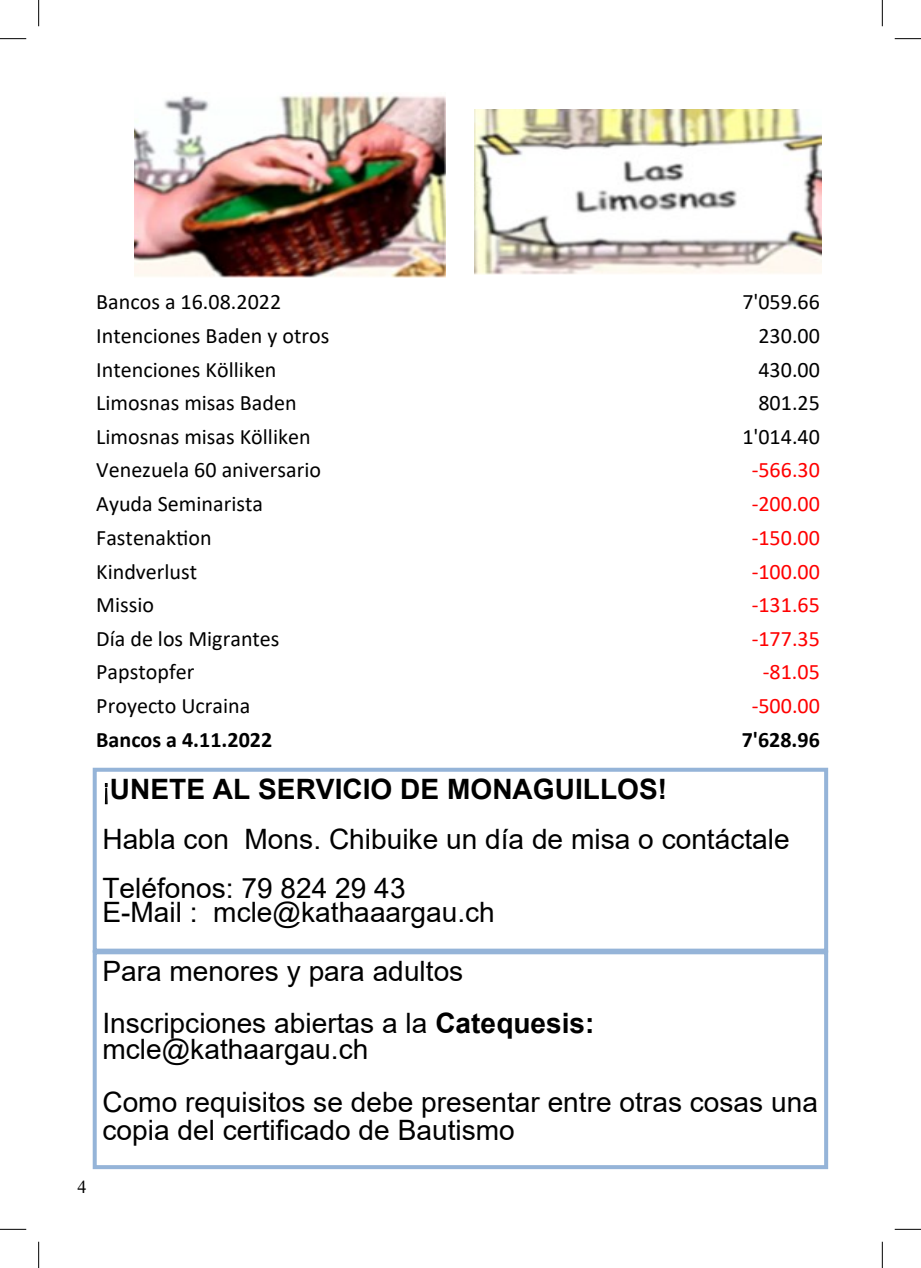
<style>
.page{position:relative;width:921px;height:1268px;background:#fff}
.page>*{position:absolute;margin:0;border:0;box-sizing:border-box;transform-origin:0 0}
.t1{font:28px/49.4px "Arial";color:#000}
.t2{font:22.05px "Calibri";color:#000}
.t3{font:22.05px "Calibri";color:#f00}
.t4{font:700 22.05px "Calibri";color:#000}
.t5{font:18.03px "Times New Roman";color:#000}
.s1{font-family:"Grotesque";font-weight:300}
.s2{font-weight:700}
</style>
<div class="page">
<img style="left:135px;top:94px;width:311px;height:184px">
<img style="left:475px;top:110px;width:346px;height:164px">
<div style="left:93px;top:768px;width:735px;height:185px;border:4px solid #95b4d8"></div>
<div style="left:93px;top:950px;width:735px;height:219px;border:4px solid #95b4d8"></div>
<svg style="left:0;top:38px;width:26px;height:1px"></svg>
<svg style="left:894px;top:38px;width:27px;height:1px"></svg>
<svg style="left:0;top:1229px;width:26px;height:1px"></svg>
<svg style="left:894px;top:1229px;width:27px;height:1px"></svg>
<svg style="left:38px;top:0;width:1px;height:26px"></svg>
<svg style="left:38px;top:1242px;width:1px;height:26px"></svg>
<svg style="left:882px;top:0;width:1px;height:26px"></svg>
<svg style="left:882px;top:1242px;width:1px;height:26px"></svg>
<p class="t2" style="left:96px;top:287px;width:186px">Bancos a 16.08.2022</p>
<p class="t2" style="left:742px;top:287px;width:79px">7'059.66</p>
<p class="t2" style="left:96px;top:320px;width:235px">Intenciones Baden y otros</p>
<p class="t2" style="left:758px;top:320px;width:63px">230.00</p>
<p class="t2" style="left:96px;top:354px;width:182px">Intenciones Kölliken</p>
<p class="t2" style="left:758px;top:354px;width:63px">430.00</p>
<p class="t2" style="left:96px;top:387px;width:202px">Limosnas misas Baden</p>
<p class="t2" style="left:758px;top:387px;width:63px">801.25</p>
<p class="t2" style="left:96px;top:421px;width:216px">Limosnas misas Kölliken</p>
<p class="t2" style="left:742px;top:421px;width:79px">1'014.40</p>
<p class="t2" style="left:96px;top:455px;width:226px">Venezuela 60 aniversario</p>
<p class="t3" style="left:751px;top:455px;width:70px">-566.30</p>
<p class="t2" style="left:96px;top:489px;width:168px">Ayuda Seminarista</p>
<p class="t3" style="left:751px;top:489px;width:70px">-200.00</p>
<p class="t2" style="left:96px;top:522px;width:117px">Fastenaktion</p>
<p class="t3" style="left:751px;top:522px;width:70px">-150.00</p>
<p class="t2" style="left:96px;top:556px;width:102px">Kindverlust</p>
<p class="t3" style="left:751px;top:556px;width:70px">-100.00</p>
<p class="t2" style="left:96px;top:589px;width:59px">Missio</p>
<p class="t3" style="left:751px;top:589px;width:70px">-131.65</p>
<p class="t2" style="left:96px;top:623px;width:185px">Día de los Migrantes</p>
<p class="t3" style="left:751px;top:623px;width:70px">-177.35</p>
<p class="t2" style="left:96px;top:657px;width:100px">Papstopfer</p>
<p class="t3" style="left:763px;top:657px;width:58px">-81.05</p>
<p class="t2" style="left:96px;top:690px;width:156px">Proyecto Ucraina</p>
<p class="t3" style="left:751px;top:690px;width:70px">-500.00</p>
<p class="t4" style="left:96px;top:724px;width:177px">Bancos a 4.11.2022</p>
<p class="t4" style="left:741px;top:724px;width:80px">7'628.96</p>
<p class="t1" style="left:102px;top:764px;width:689px"><span class="s1">¡</span><span class="s2">UNETE AL SERVICIO DE MONAGUILLOS!<br></span>Habla con Mons. Chibuike un día de misa o contáctale<br>Teléfonos: 79 824 29 43</p>
<p class="t1" style="left:102px;top:883px;width:394px;line-height:58.8px">E-Mail : mcle@kathaaargau.ch<br>Para menores y para adultos</p>
<p class="t1" style="left:102px;top:1010px;width:493px;line-height:25.9px">Inscripciones abiertas a la <span class="s2">Catequesis: </span>mcle@kathaargau.ch</p>
<p class="t1" style="left:102px;top:1088px;width:717px;line-height:27.5px">Como requisitos se debe presentar entre otras cosas una copia del certificado de Bautismo</p>
<p class="t5" style="left:78px;top:1174px;width:11px">4</p>
</div>
